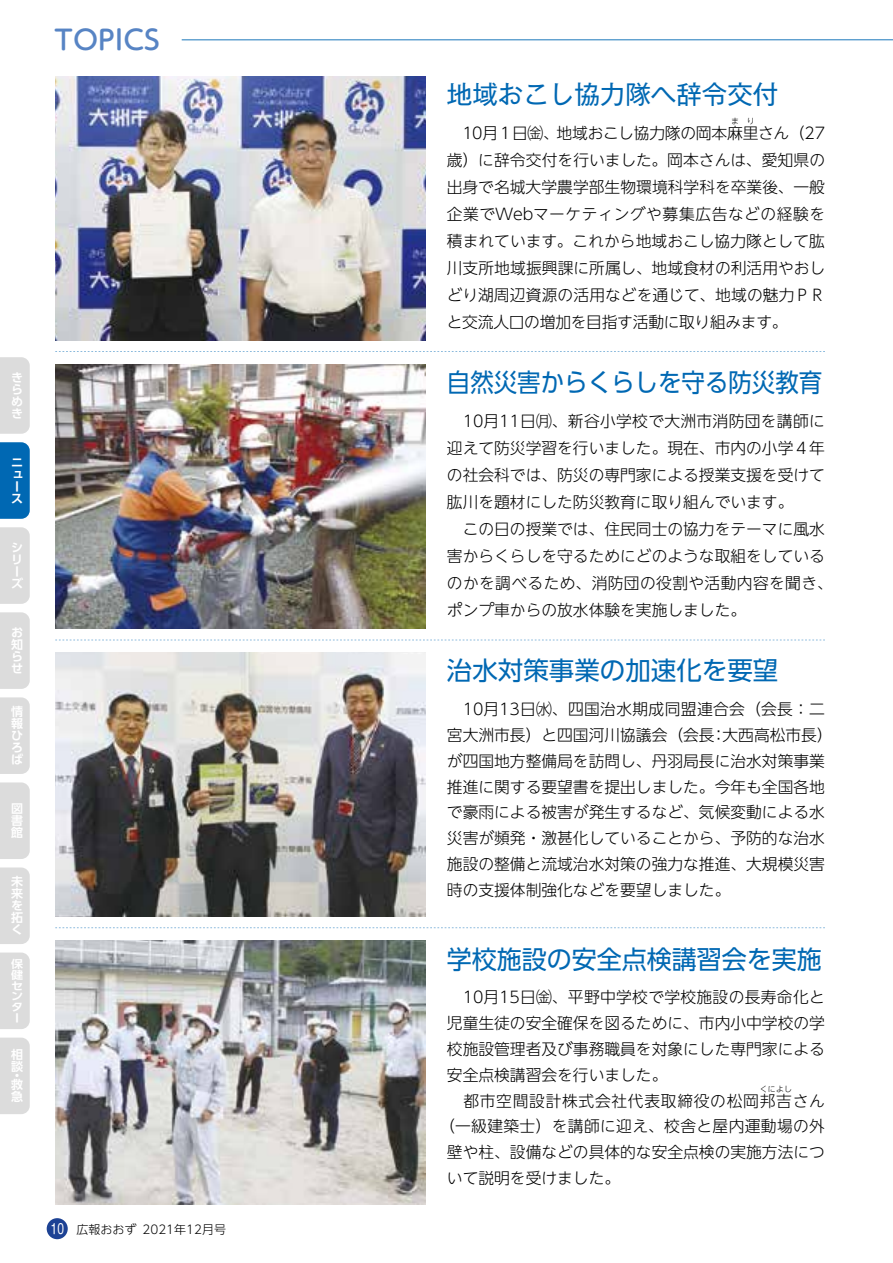
<style>
.page{position:relative;width:893px;height:1263px;background:#fff}
.page>*{position:absolute;margin:0;border:0;box-sizing:border-box;transform-origin:0 0}
.t1{font:500 27px "UD Shin M Go Pr 6 N";color:#5784c4}
.t2{font:25.5px "UD Shin Go Pr 6 N";color:#0068b3}
.t3{font:25.5px "UD Shin Go Pr 6 N";color:#0068b3;scale:.92 1}
.t4{font:25.5px "Gothic MB101 Pr 5";color:#0068b3}
.t5{font:300 15.75px/27px "UD Shin Go NT Pr 6 N";color:#000}
.t6{font:700 12px/12px "UD Shin Go Pr 6 N De";color:#fff;text-align:justify}
.t7{font:300 12px "UD Shin Go NT Pr 6 N";color:#000}
.t8{font:700 10.8px/10.8px "UD Shin Go Pr 6 N De";color:#fff;text-align:justify;scale:1.11 1}
.t9{font:300 7.8px "UD Shin Go NT Pr 6 N";color:#000}
.s1{font-family:"Shin M Go Pro";font-weight:400;font-size:13.5px;color:#fff}
</style>
<div class="page">
<svg style="left:55px;top:351px;width:770px;height:1px"></svg>
<svg style="left:55px;top:640px;width:770px;height:1px"></svg>
<svg style="left:55px;top:928px;width:770px;height:1px"></svg>
<hr style="left:182px;top:39px;width:711px;height:1px;background:#0068b3">
<img style="left:55px;top:77px;width:370px;height:263px">
<img style="left:55px;top:365px;width:370px;height:263px">
<img style="left:55px;top:653px;width:370px;height:263px">
<img style="left:55px;top:941px;width:370px;height:263px">
<div style="left:47px;top:1218px;width:21px;height:21px;background:#1d4294;border-radius:50%"></div>
<div style="left:0;top:527px;width:30px;height:77px;background:#dcdcdc"></div>
<div style="left:0;top:612px;width:30px;height:77px;background:#dcdcdc"></div>
<div style="left:0;top:697px;width:30px;height:77px;background:#dcdcdc"></div>
<div style="left:0;top:782px;width:30px;height:77px;background:#dcdcdc"></div>
<div style="left:0;top:952px;width:30px;height:77px;background:#dcdcdc"></div>
<div style="left:0;top:867px;width:30px;height:77px;background:#dcdcdc"></div>
<div style="left:0;top:1037px;width:30px;height:77px;background:#dcdcdc"></div>
<div style="left:0;top:357px;width:30px;height:77px;background:#dcdcdc"></div>
<div style="left:0;top:442px;width:30px;height:77px;background:#0068b3"></div>
<h1 class="t1" style="left:54px;top:17px;width:107px">TOPICS</h1>
<p class="t6" style="left:11px;top:371px;width:13px">きらめき</p>
<p class="t6" style="left:11px;top:456px;width:13px;text-align:left">ニュース</p>
<p class="t6" style="left:11px;top:541px;width:14px;text-align:left">シリーズ</p>
<p class="t6" style="left:11px;top:626px;width:13px">お知らせ</p>
<p class="t6" style="left:11px;top:705px;width:14px">情報ひろば</p>
<p class="t6" style="left:11px;top:802px;width:13px">図書館</p>
<p class="t6" style="left:11px;top:875px;width:13px">未来を拓く</p>
<p class="t8" style="left:11px;top:958px;width:12px">保健センター</p>
<p class="t6" style="left:11px;top:1048px;width:13px">相談</p>
<p class="t6" style="left:11px;top:1071px;width:13px;line-height:9px">・救</p>
<p class="t6" style="left:11px;top:1090px;width:13px">急</p>
<p class="t7" style="left:51px;top:1219px;width:177px"><span class="s1">10</span> 広報おおず 2021年12月号</p>
<h2 class="t4" style="left:447px;top:73px;width:333px">地域おこし協力隊へ辞令交付</h2>
<p class="t9" style="left:731px;top:115px;width:9px">ま</p>
<p class="t9" style="left:747px;top:115px;width:9px">り</p>
<p class="t5" style="left:447px;top:146px;width:380px;text-align:justify">歳）に辞令交付を行いました。岡本さんは、愛知県の出身で名城大学農学部生物環境科学科を卒業後、一般企業でWebマーケティングや募集広告などの経験を積まれています。これから地域おこし協力隊として肱川支所地域振興課に所属し、地域食材の利活用やおしどり湖周辺資源の活用などを通じて、地域の魅力ＰＲと交流人口の増加を目指す活動に取り組みます。</p>
<p class="t5" style="left:447px;top:119px;width:380px">　10月１日㈮、地域おこし協力隊の岡本麻里さん（27</p>
<h2 class="t3" style="left:447px;top:362px;width:410px">自然災害からくらしを守る防災教育</h2>
<p class="t5" style="left:447px;top:407px;width:387px">　10月11日㈪、新谷小学校で大洲市消防団を講師に迎えて防災学習を行いました。現在、市内の小学４年の社会科では、防災の専門家による授業支援を受けて肱川を題材にした防災教育に取り組んでいます。<br>　この日の授業では、住民同士の協力をテーマに風水害からくらしを守るためにどのような取組をしているのかを調べるため、消防団の役割や活動内容を聞き、ポンプ車からの放水体験を実施しました。</p>
<h2 class="t2" style="left:447px;top:650px;width:333px">治水対策事業の加速化を要望</h2>
<p class="t5" style="left:447px;top:696px;width:387px;line-height:25.8px">　10月13日㈬、四国治水期成同盟連合会（会長：二宮大洲市長）と四国河川協議会（会長：大西高松市長）が四国地方整備局を訪問し、丹羽局長に治水対策事業推進に関する要望書を提出しました。今年も全国各地で豪雨による被害が発生するなど、気候変動による水災害が頻発・激甚化していることから、予防的な治水施設の整備と流域治水対策の強力な推進、大規模災害時の支援体制強化などを要望しました。</p>
<h2 class="t2" style="left:447px;top:938px;width:376px">学校施設の安全点検講習会を実施</h2>
<p class="t5" style="left:447px;top:984px;width:379px;line-height:25.8px">　10月15日㈮、平野中学校で学校施設の長寿命化と児童生徒の安全確保を図るために、市内小中学校の学校施設管理者及び事務職員を対象にした専門家による安全点検講習会を行いました。<br>　都市空間設計株式会社代表取締役の松岡邦吉さん</p>
<p class="t9" style="left:760px;top:1082px;width:34px">くによし</p>
<p class="t5" style="left:447px;top:1113px;width:380px;line-height:25.8px;text-align:justify;text-indent:-8px">（一級建築士）を講師に迎え、校舎と屋内運動場の外壁や柱、設備などの具体的な安全点検の実施方法について説明を受けました。</p>
</div>
